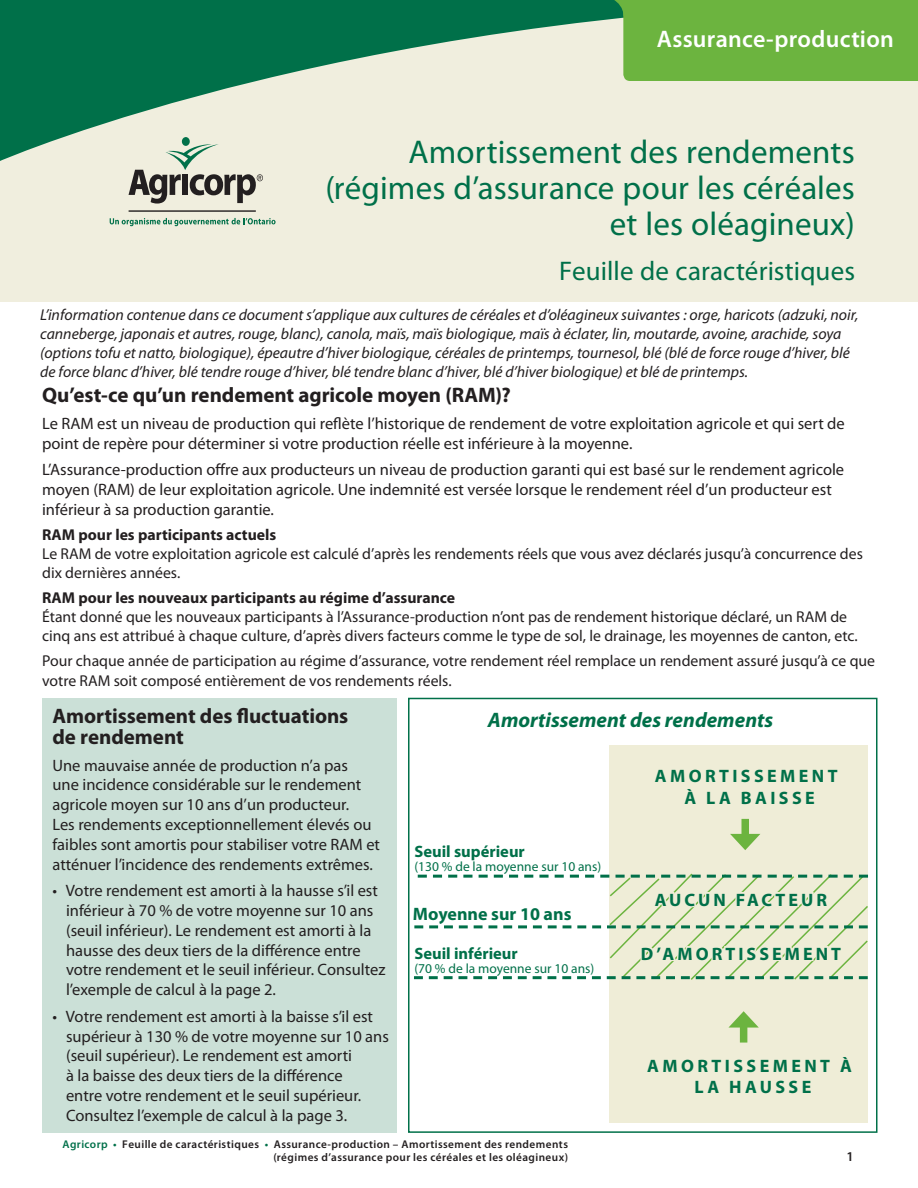
<style>
.page{position:relative;width:918px;height:1188px;background:#fff}
.page>*{position:absolute;margin:0;border:0;box-sizing:border-box;transform-origin:0 0}
.t1{font:33px/36px "Myriad Pro";letter-spacing:.005em;color:#007049;text-align:right}
.t2{font:27px "Myriad Pro";letter-spacing:.005em;color:#007049}
.t3{font:600 24px "Myriad Pro";letter-spacing:.01em;color:#fff}
.t4{font:700 21px "Myriad Pro";letter-spacing:-.005em;color:#231f20}
.t5{font:italic 700 21px "Myriad Pro";color:#007049}
.t6{font:700 18px "Myriad Pro";letter-spacing:.185em;color:#007049}
.t7{font:700 18px "Myriad Pro";color:#007049}
.Body_Copy_with{font:16.5px/19.8px "Myriad Pro";color:#231f20}
.t8{font:700 16.5px "Myriad Pro";color:#007049}
.Body_Copy{font:15.75px/18.8px "Myriad Pro";color:#231f20}
.Body_Copy-2{font:italic 15.75px/18.8px "Myriad Pro";color:#231f20}
.Body_Copy-3{font:700 15.75px "Myriad Pro";color:#231f20}
.t9{font:13.5px "Myriad Pro";color:#007049}
.t10{font:600 13.5px "Myriad Pro";color:#231f20}
.t11{font:600 11.25px/13.5px "Myriad Pro";letter-spacing:.035em;color:#231f20;text-align:right}
.s1{color:#007049}
</style>
<div class="page">
<div style="left:42px;top:698px;width:355px;height:434px;background:#cbe0d7"></div>
<div style="left:408px;top:698px;width:470px;height:435px;border:2px solid #007049"></div>
<div style="left:0;top:0;width:918px;height:302px;background:#f0eede"></div>
<svg style="left:14px;top:0;width:510px;height:156px;fill:#007049"></svg>
<svg style="left:524px;top:0;width:394px;height:81px"></svg>
<div style="left:0;top:0;width:14px;height:161px;background:#007049"></div>
<div style="left:610px;top:746px;width:258px;height:377px;background:#efedd7"></div>
<div style="left:741px;top:819px;width:8px;height:21px;background:#6cb43f"></div>
<svg style="left:730px;top:834px;width:30px;height:16px"></svg>
<div style="left:740px;top:1021px;width:7px;height:22px;background:#6cb43f"></div>
<svg style="left:728px;top:1011px;width:31px;height:17px"></svg>
<svg style="left:414px;top:871px;width:454px;height:117px"></svg>
<div style="left:182px;top:137px;width:8px;height:9px;background:#007049;border-radius:50%"></div>
<svg style="left:129px;top:144px;width:134px;height:60px"></svg>
<hr style="left:129px;top:210px;width:127px;height:2px;background:#231f20">
<svg style="left:110px;top:218px;width:166px;height:8px"></svg>
<p class="t3" style="left:657px;top:24px;width:239px">Assurance-production</p>
<p class="t1" style="left:325px;top:133px;width:531px">Amortissement des rendements (régimes d’assurance pour les céréales et les oléagineux)</p>
<p class="t2" style="left:559px;top:254px;width:297px">Feuille de caractéristiques</p>
<p class="Body_Copy-2" style="left:40px;top:305px;width:820px">L’information contenue dans ce document s’applique aux cultures de céréales et d’oléagineux suivantes : orge, haricots (adzuki, noir, canneberge, japonais et autres, rouge, blanc), canola, maïs, maïs biologique, maïs à éclater, lin, moutarde, avoine, arachide, soya (options tofu et natto, biologique), épeautre d’hiver biologique, céréales de printemps, tournesol, blé (blé de force rouge d’hiver, blé de force blanc d’hiver, blé tendre rouge d’hiver, blé tendre blanc d’hiver, blé d’hiver biologique) et blé de printemps.</p>
<h3 class="t4" style="left:42px;top:382px;width:470px">Qu’est-ce qu’un rendement agricole moyen (RAM)?</h3>
<p class="Body_Copy_with" style="left:42px;top:413px;width:804px">Le RAM est un niveau de production qui reflète l’historique de rendement de votre exploitation agricole et qui sert de point de repère pour déterminer si votre production réelle est inférieure à la moyenne.</p>
<p class="Body_Copy_with" style="left:42px;top:460px;width:804px">L’Assurance-production offre aux producteurs un niveau de production garanti qui est basé sur le rendement agricole moyen (RAM) de leur exploitation agricole. Une indemnité est versée lorsque le rendement réel d’un producteur est inférieur à sa production garantie.</p>
<p class="Body_Copy-3" style="left:42px;top:525px;width:236px">RAM pour les participants actuels</p>
<p class="Body_Copy" style="left:42px;top:544px;width:822px">Le RAM de votre exploitation agricole est calculé d’après les rendements réels que vous avez déclarés jusqu’à concurrence des dix dernières années.</p>
<p class="Body_Copy-3" style="left:42px;top:588px;width:415px">RAM pour les nouveaux participants au régime d’assurance</p>
<p class="Body_Copy" style="left:42px;top:607px;width:817px">Étant donné que les nouveaux participants à l’Assurance-production n’ont pas de rendement historique déclaré, un RAM de cinq ans est attribué à chaque culture, d’après divers facteurs comme le type de sol, le drainage, les moyennes de canton, etc.</p>
<p class="Body_Copy" style="left:42px;top:651px;width:835px;line-height:19.8px">Pour chaque année de participation au régime d’assurance, votre rendement réel remplace un rendement assuré jusqu’à ce que votre RAM soit composé entièrement de vos rendements réels.</p>
<h3 class="t4" style="left:52px;top:702px;width:297px">Amortissement des fluctuations</h3>
<h3 class="t4" style="left:52px;top:723px;width:133px">de rendement</h3>
<p class="Body_Copy_with" style="left:52px;top:755px;width:329px">Une mauvaise année de production n’a pas<br>une incidence considérable sur le rendement agricole moyen sur 10 ans d’un producteur.<br>Les rendements exceptionnellement élevés ou faibles sont amortis pour stabiliser votre RAM et atténuer l’incidence des rendements extrêmes.</p>
<p class="Body_Copy_with" style="left:66px;top:880px;width:321px;text-indent:-14px">• Votre rendement est amorti à la hausse s’il est inférieur à 70 % de votre moyenne sur 10 ans (seuil inférieur). Le rendement est amorti à la hausse des deux tiers de la différence entre votre rendement et le seuil inférieur. Consultez l’exemple de calcul à la page 2.</p>
<p class="Body_Copy_with" style="left:66px;top:1006px;width:324px;text-indent:-14px">• Votre rendement est amorti à la baisse s’il est supérieur à 130 % de votre moyenne sur 10 ans (seuil supérieur). Le rendement est amorti<br>à la baisse des deux tiers de la différence<br>entre votre rendement et le seuil supérieur.<br>Consultez l’exemple de calcul à la page 3.</p>
<h2 class="t5" style="left:488px;top:706px;width:287px">Amortissement des rendements</h2>
<p class="t8" style="left:414px;top:841px;width:112px">Seuil supérieur</p>
<p class="t9" style="left:414px;top:858px;width:188px">(130 % de la moyenne sur 10 ans)</p>
<p class="t7" style="left:413px;top:903px;width:160px">Moyenne sur 10 ans</p>
<p class="t8" style="left:414px;top:943px;width:105px">Seuil inférieur</p>
<p class="t9" style="left:414px;top:960px;width:182px">(70 % de la moyenne sur 10 ans)</p>
<p class="t6" style="left:655px;top:764px;width:184px">AMORTISSEMENT</p>
<p class="t6" style="left:684px;top:786px;width:132px">À LA BAISSE</p>
<p class="t6" style="left:655px;top:888px;width:174px">AUCUN FACTEUR</p>
<p class="t6" style="left:641px;top:942px;width:202px">D’AMORTISSEMENT</p>
<p class="t6" style="left:647px;top:1054px;width:206px">AMORTISSEMENT À</p>
<p class="t6" style="left:695px;top:1076px;width:118px">LA HAUSSE</p>
<p class="t11" style="left:63px;top:1137px;width:507px"><span class="s1">Agricorp •</span> Feuille de caractéristiques <span class="s1">•</span> Assurance-production – Amortissement des rendements (régimes d’assurance pour les céréales et les oléagineux)</p>
<p class="t10" style="left:847px;top:1148px;width:9px">1</p>
</div>
